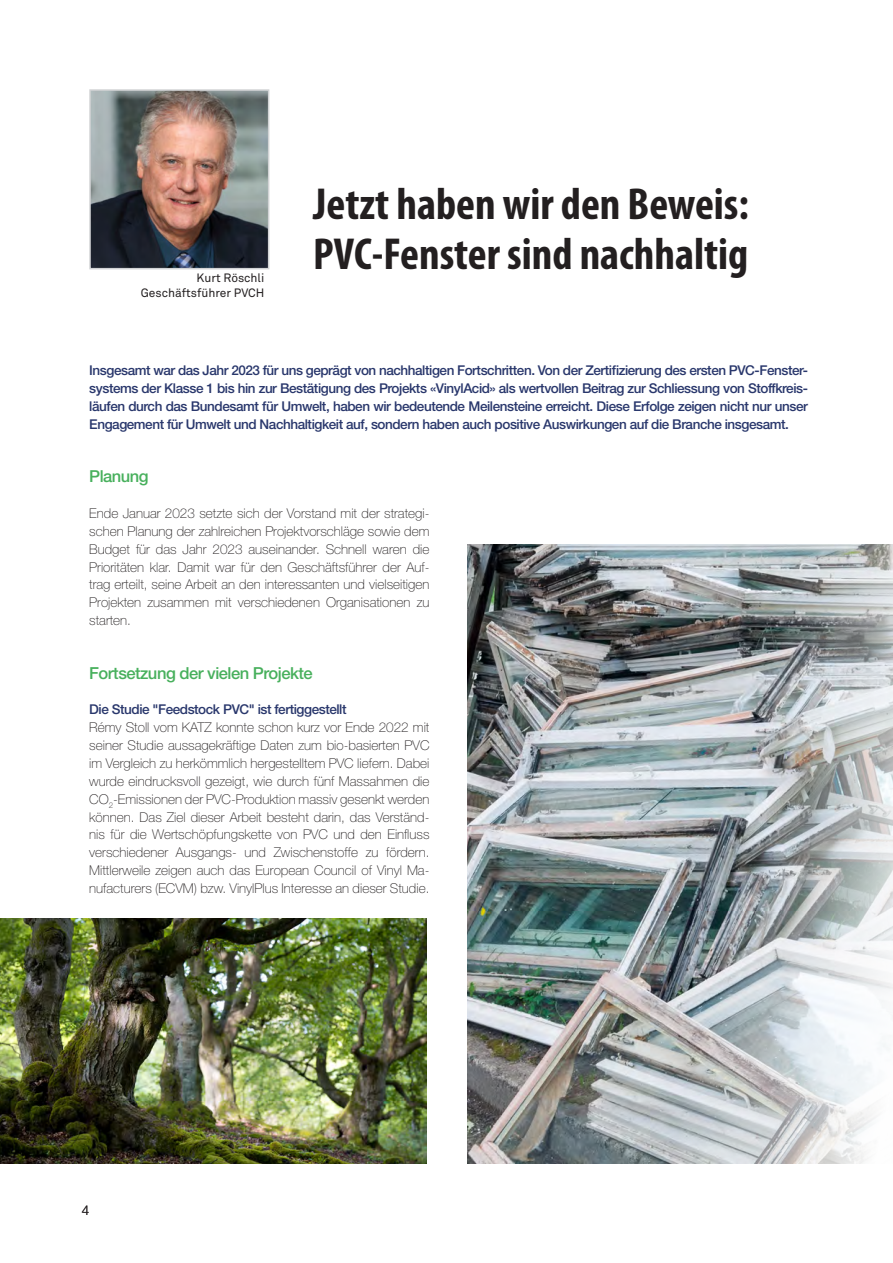
<style>
.page{position:relative;width:893px;height:1263px;background:#fff}
.page>*{position:absolute;margin:0;border:0;box-sizing:border-box;transform-origin:0 0}
.t1{font:700 condensed 45px/49.5px "Myriad Pro";color:#231f20}
.t2{font:500 16.65px "Helvetica Neue LT Std";letter-spacing:-.03em;color:#48b05d}
.t3{font:500 16.5px "Helvetica Neue LT Std";letter-spacing:-.03em;color:#48b05d}
.t4{font:100 13.5px/17.9px "Helvetica Neue LT Std";color:#231f20;text-align:justify}
.t5{font:500 13.5px/17.9px "Helvetica Neue LT Std";letter-spacing:-.03em;color:#29376c;text-align:justify}
.t6{font:300 13.5px "Helvetica Neue LT Std";color:#231f20}
.t7{font:12px/14.4px "Akkurat Pro";color:#231f20;text-align:right}
</style>
<div class="page">
<img style="left:92px;top:92px;width:174px;height:174px">
<div style="left:89px;top:89px;width:180px;height:180px;border:2px solid #d1d2d4"></div>
<img style="left:0;top:918px;width:427px;height:246px">
<img style="left:468px;top:544px;width:380px;height:620px">
<img style="left:848px;top:544px;width:45px;height:620px">
<p class="t7" style="left:141px;top:271px;width:125px">Kurt Röschli<br>Geschäftsführer PVCH</p>
<h1 class="t1" style="left:313px;top:178px;width:437px">Jetzt haben wir den Beweis:<br>PVC-Fenster sind nachhaltig</h1>
<p class="t5" style="left:89px;top:361px;width:720px">Insgesamt war das Jahr 2023 für uns geprägt von nachhaltigen Fortschritten. Von der Zertifizierung des ersten PVC-Fenster&shy;systems der Klasse 1 bis hin zur Bestätigung des Projekts «VinylAcid» als wertvollen Beitrag zur Schliessung von Stoffkreis&shy;läufen durch das Bundesamt für Umwelt, haben wir bedeutende Meilensteine erreicht. Diese Erfolge zeigen nicht nur unser Engagement für Umwelt und Nachhaltigkeit auf, sondern haben auch positive Auswirkungen auf die Branche insgesamt.</p>
<p class="t3" style="left:89px;top:466px;width:61px">Planung</p>
<p class="t4" style="left:89px;top:504px;width:342px">Ende Januar 2023 setzte sich der Vorstand mit der strategi&shy;schen Planung der zahlreichen Projektvorschläge sowie dem Budget für das Jahr 2023 auseinander. Schnell waren die Prioritäten klar. Damit war für den Geschäftsführer der Auf&shy;trag erteilt, seine Arbeit an den interessanten und vielseitigen Projekten zusammen mit verschiedenen Organisationen zu starten.</p>
<p class="t2" style="left:89px;top:663px;width:225px">Fortsetzung der vielen Projekte</p>
<p class="t5" style="left:89px;top:700px;width:259px">Die Studie "Feedstock PVC" ist fertiggestellt</p>
<p class="t4" style="left:89px;top:718px;width:342px">Rémy Stoll vom KATZ konnte schon kurz vor Ende 2022 mit seiner Studie aussagekräftige Daten zum bio-basierten PVC im Vergleich zu herkömmlich hergestelltem PVC liefern. Dabei wurde eindrucksvoll gezeigt, wie durch fünf Massahmen die CO<sub>2</sub>-Emissionen der PVC-Produktion massiv gesenkt werden können. Das Ziel dieser Arbeit besteht darin, das Verständ&shy;nis für die Wertschöpfungskette von PVC und den Einfluss verschiedener Ausgangs- und Zwischenstoffe zu fördern.<br>Mittlerweile zeigen auch das European Council of Vinyl Ma&shy;nufacturers (ECVM) bzw. VinylPlus Interesse an dieser Studie.</p>
<p class="t6" style="left:82px;top:1202px;width:9px">4</p>
</div>
